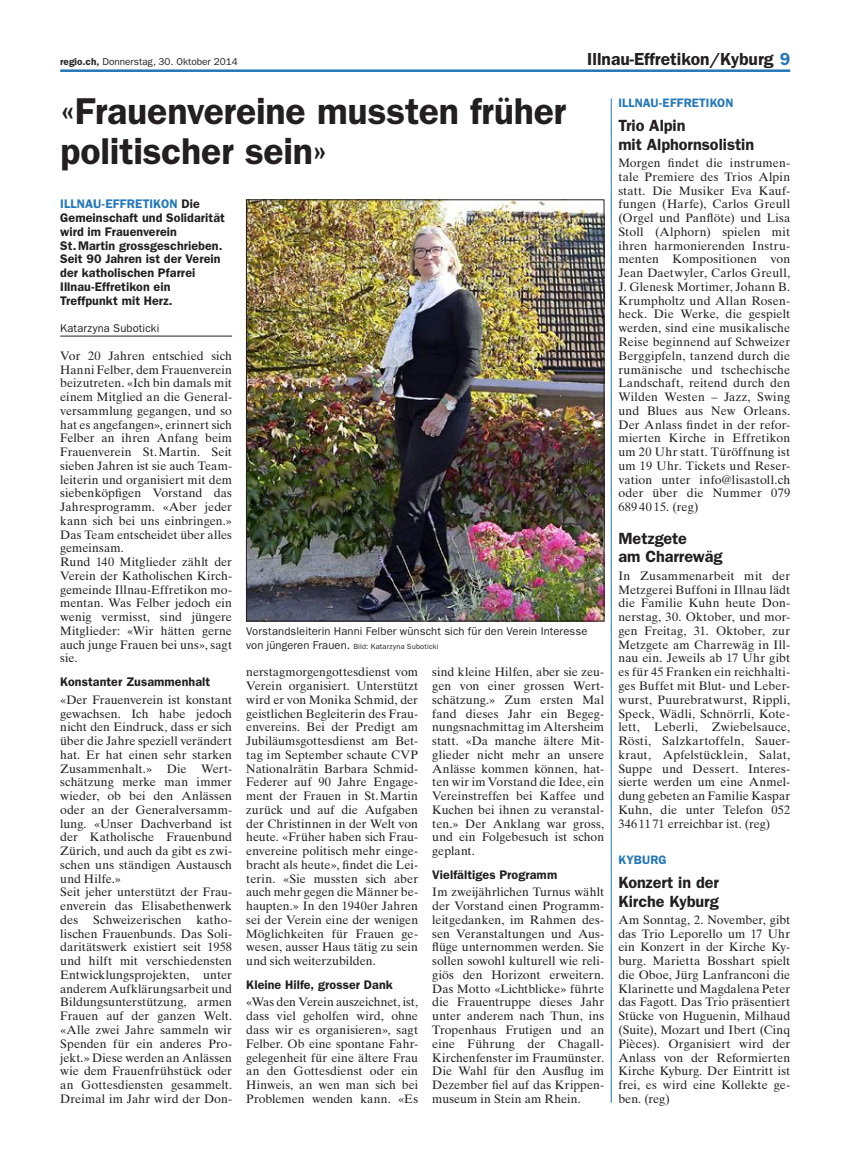
<style>
.page{position:relative;width:854px;height:1156px;background:#fff}
.page>*{position:absolute;margin:0;border:0;box-sizing:border-box;transform-origin:0 0}
.t1{font:600 37.5px/40px "ITC Franklin Gothic Std";letter-spacing:-.005em;color:#231f20}
.t2{font:600 17.5px "ITC Franklin Gothic Std";color:#231f20}
.t3{font:600 16.25px/18.8px "ITC Franklin Gothic Std";letter-spacing:-.005em;color:#231f20}
.t4{font:600 12.5px/13.8px "ITC Franklin Gothic Std";letter-spacing:.005em;color:#231f20}
.t5{font:12.25px/13.8px "Times Ten LT Std";color:#231f20;text-align:justify}
.t6{font:600 12.25px "ITC Franklin Gothic Std";letter-spacing:.01em;color:#2477b8}
.t7{font:11.25px "ITC Franklin Gothic Std";letter-spacing:.01em;color:#231f20}
.t8{font:10px "ITC Franklin Gothic Std";color:#231f20}
.t9{font:7.5px "ITC Franklin Gothic Std";letter-spacing:.025em;color:#231f20}
.s1{font-weight:600}
.s2{color:#2477b8}
.s3{font-size:11.25px}
</style>
<div class="page">
<hr style="left:60px;top:69px;width:730px;height:3px;background:#2477b8">
<hr style="left:60px;top:336px;width:172px;height:1px;background:#231f20">
<img style="left:248px;top:201px;width:354px;height:418px">
<div style="left:246px;top:199px;width:358px;height:422px;border:1px solid #231f20"></div>
<hr style="left:611px;top:98px;width:1px;height:1004px;background:#2477b8">
<p class="t8" style="left:60px;top:56px;width:179px"><span class="s1">regio.ch,</span> Donnerstag, 30. Oktober 2014</p>
<h2 class="t2" style="left:587px;top:49px;width:204px">Illnau-Effretikon/Kyburg <span class="s2">9</span></h2>
<h1 class="t1" style="left:60px;top:91px;width:508px">«Frauenvereine mussten früher politischer sein»</h1>
<p class="t4" style="left:60px;top:197px;width:166px"><span class="s2">ILLNAU-EFFRETIKON</span> Die<br>Gemeinschaft und Solidarität wird im Frauenverein<br>St.Martin grossgeschrieben.<br>Seit 90 Jahren ist der Verein der katholischen Pfarrei<br>Illnau-Effretikon ein<br>Treffpunkt mit Herz.</p>
<p class="t7" style="left:60px;top:322px;width:101px">Katarzyna Suboticki</p>
<p class="t5" style="left:60px;top:348px;width:173px;text-align:left">Vor 20 Jahren entschied sich<br>Hanni Felber, dem Frauenverein beizutreten. «Ich bin damals mit einem Mitglied an die General&shy;versammlung gegangen, und so hat es angefangen», erinnert sich<br>Felber an ihren Anfang beim<br>Frauenverein St.Martin. Seit sieben Jahren ist sie auch Team&shy;leiterin und organisiert mit dem siebenköpfigen Vorstand das<br>Jahresprogramm. «Aber jeder kann sich bei uns einbringen.»<br>Das Team entscheidet über alles gemeinsam.<br>Rund 140 Mitglieder zählt der<br>Verein der Katholischen Kirch&shy;gemeinde Illnau-Effretikon mo&shy;mentan. Was Felber jedoch ein wenig vermisst, sind jüngere<br>Mitglieder: «Wir hätten gerne auch junge Frauen bei uns», sagt sie.</p>
<p class="t4" style="left:60px;top:675px;width:152px">Konstanter Zusammenhalt</p>
<p class="t5" style="left:60px;top:692px;width:173px;text-align:left">«Der Frauenverein ist konstant gewachsen. Ich habe jedoch nicht den Eindruck, dass er sich über die Jahre speziell verändert hat. Er hat einen sehr starken<br>Zusammenhalt.» Die Wert&shy;schätzung merke man immer wieder, ob bei den Anlässen oder an der Generalversamm&shy;lung. «Unser Dachverband ist der Katholische Frauenbund<br>Zürich, und auch da gibt es zwi&shy;schen uns ständigen Austausch und Hilfe.»<br>Seit jeher unterstützt der Frau&shy;enverein das Elisabethenwerk des Schweizerischen katho&shy;lischen Frauenbunds. Das Soli&shy;daritätswerk existiert seit 1958 und hilft mit verschiedensten<br>Entwicklungsprojekten, unter anderem Aufklärungsarbeit und<br>Bildungsunterstützung, armen<br>Frauen auf der ganzen Welt. «Alle zwei Jahre sammeln wir<br>Spenden für ein anderes Pro&shy;jekt.» Diese werden an Anlässen wie dem Frauenfrühstück oder an Gottesdiensten gesammelt.<br>Dreimal im Jahr wird der Don-</p>
<p class="t6" style="left:618px;top:96px;width:117px">ILLNAU-EFFRETIKON</p>
<h3 class="t3" style="left:618px;top:116px;width:137px">Trio Alpin<br>mit Alphornsolistin</h3>
<p class="t5" style="left:618px;top:156px;width:173px">Morgen findet die instrumen&shy;tale Premiere des Trios Alpin statt. Die Musiker Eva Kauf&shy;fungen (Harfe), Carlos Greull (Orgel und Panflöte) und Lisa Stoll (Alphorn) spielen mit ihren harmonierenden Instru&shy;menten Kompositionen von Jean Daetwyler, Carlos Greull, J. Glenesk Mortimer, Johann B.<br>Krumpholtz und Allan Rosen&shy;heck. Die Werke, die gespielt werden, sind eine musikalische Reise beginnend auf Schweizer Berggipfeln, tanzend durch die rumänische und tschechische Landschaft, reitend durch den Wilden Westen – Jazz, Swing und Blues aus New Orleans.<br>Der Anlass findet in der refor&shy;mierten Kirche in Effretikon um 20 Uhr statt. Türöffnung ist um 19 Uhr. Tickets und Reser&shy;vation unter info@lisastoll.ch oder über die Nummer 079<br>689 40 15. (reg)</p>
<h3 class="t3" style="left:618px;top:528px;width:106px">Metzgete<br>am Charrewäg</h3>
<p class="t5" style="left:618px;top:568px;width:173px">In Zusammenarbeit mit der Metzgerei Buffoni in Illnau lädt die Familie Kuhn heute Don&shy;nerstag, 30. Oktober, und mor&shy;gen Freitag, 31. Oktober, zur Metzgete am Charrewäg in Ill&shy;nau ein. Jeweils ab 17 Uhr gibt es für 45 Franken ein reichhalti&shy;ges Buffet mit Blut- und Leber&shy;wurst, Puurebratwurst, Rippli, Speck, Wädli, Schnörrli, Kote&shy;lett, Leberli, Zwiebelsauce, Rösti, Salzkartoffeln, Sauer&shy;kraut, Apfelstücklein, Salat, Suppe und Dessert. Interes&shy;sierte werden um eine Anmel&shy;dung gebeten an Familie Kaspar Kuhn, die unter Telefon 052<br>34611 71 erreichbar ist. (reg)</p>
<p class="t6" style="left:618px;top:852px;width:50px">KYBURG</p>
<h3 class="t3" style="left:618px;top:872px;width:102px">Konzert in der<br>Kirche Kyburg</h3>
<p class="t5" style="left:618px;top:912px;width:173px">Am Sonntag, 2. November, gibt das Trio Leporello um 17 Uhr ein Konzert in der Kirche Ky&shy;burg. Marietta Bosshart spielt die Oboe, Jürg Lanfranconi die Klarinette und Magdalena Peter das Fagott. Das Trio präsentiert Stücke von Huguenin, Milhaud (Suite), Mozart und Ibert (Cinq Pièces). Organisiert wird der Anlass von der Reformierten Kirche Kyburg. Der Eintritt ist frei, es wird eine Kollekte ge&shy;ben. (reg)</p>
<p class="t7" style="left:246px;top:624px;width:343px">Vorstandsleiterin Hanni Felber wünscht sich für den Verein Interesse</p>
<p class="t9" style="left:246px;top:641px;width:194px"><span class="s3">von jüngeren Frauen.</span> Bild: Katarzyna Suboticki</p>
<p class="t5" style="left:246px;top:665px;width:173px">nerstagmorgengottesdienst vom Verein organisiert. Unterstützt wird er von Monika Schmid, der geistlichen Begleiterin des Frau&shy;envereins. Bei der Predigt am Jubiläumsgottesdienst am Bet&shy;tag im September schaute CVP Nationalrätin Barbara Schmid-Federer auf 90 Jahre Engage&shy;ment der Frauen in St.Martin zurück und auf die Aufgaben der Christinnen in der Welt von heute. «Früher haben sich Frau&shy;envereine politisch mehr einge&shy;bracht als heute», findet die Lei&shy;terin. «Sie mussten sich aber auch mehr gegen die Männer be&shy;haupten.» In den 1940er Jahren sei der Verein eine der wenigen Möglichkeiten für Frauen ge&shy;wesen, ausser Haus tätig zu sein und sich weiterzubilden.</p>
<p class="t4" style="left:246px;top:977px;width:148px">Kleine Hilfe, grosser Dank</p>
<p class="t5" style="left:246px;top:995px;width:173px">«Was den Verein auszeichnet, ist, dass viel geholfen wird, ohne dass wir es organisieren», sagt Felber. Ob eine spontane Fahr&shy;gelegenheit für eine ältere Frau an den Gottesdienst oder ein Hinweis, an wen man sich bei Problemen wenden kann. «Es</p>
<p class="t5" style="left:432px;top:665px;width:173px">sind kleine Hilfen, aber sie zeu&shy;gen von einer grossen Wert&shy;schätzung.» Zum ersten Mal fand dieses Jahr ein Begeg&shy;nungsnachmittag im Altersheim statt. «Da manche ältere Mit&shy;glieder nicht mehr an unsere Anlässe kommen können, hat&shy;ten wir im Vorstand die Idee, ein Vereinstreffen bei Kaffee und Kuchen bei ihnen zu veranstal&shy;ten.» Der Anklang war gross, und ein Folgebesuch ist schon geplant.</p>
<p class="t4" style="left:432px;top:867px;width:126px">Vielfältiges Programm</p>
<p class="t5" style="left:432px;top:885px;width:173px">Im zweijährlichen Turnus wählt der Vorstand einen Programm&shy;leitgedanken, im Rahmen des&shy;sen Veranstaltungen und Aus&shy;flüge unternommen werden. Sie sollen sowohl kulturell wie reli&shy;giös den Horizont erweitern.<br>Das Motto «Lichtblicke» führte die Frauentruppe dieses Jahr unter anderem nach Thun, ins Tropenhaus Frutigen und an eine Führung der Chagall-Kirchenfenster im Fraumünster.<br>Die Wahl für den Ausflug im Dezember fiel auf das Krippen&shy;museum in Stein am Rhein.</p>
</div>
